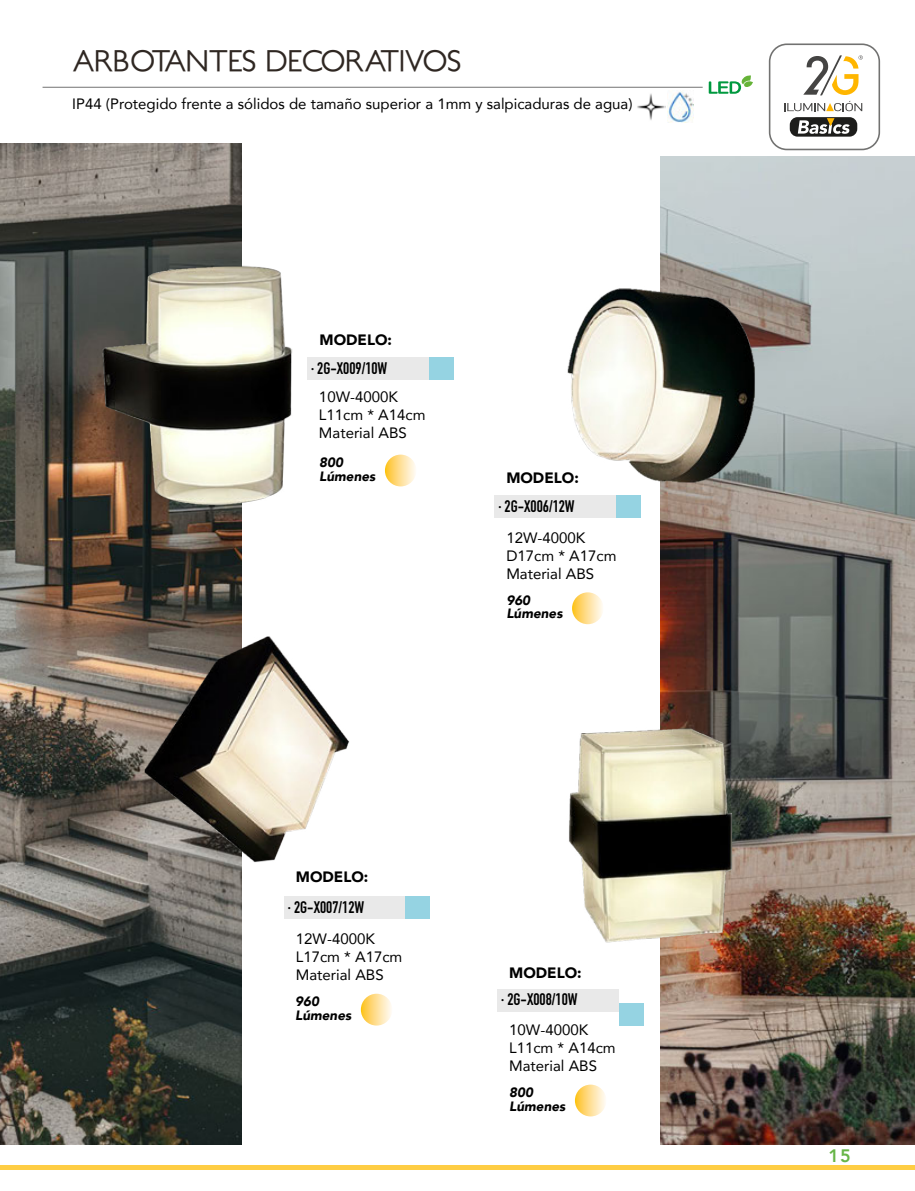
<style>
.page{position:relative;width:915px;height:1191px;background:#fff}
.page>*{position:absolute;margin:0;border:0;box-sizing:border-box;transform-origin:0 0}
.t1{font:30px "Soft Elegance";letter-spacing:-.03em;color:#2f2722}
.t2{font:800 18px "Avenir";color:#67b547}
.t3{font:700 16.5px "DIN Condensed";color:#000}
.t4{font:15px/18px "Avenir";color:#000}
.t5{font:900 15px "Avenir";color:#000}
.t6{font:italic 900 13.5px/13.5px "Avenir";color:#000}
</style>
<div class="page">
<div style="left:768px;top:43px;width:111px;height:107px;border:2px solid #727271;border-radius:17px"></div>
<svg style="left:803px;top:55px;width:59px;height:40px"></svg>
<svg style="left:784px;top:101px;width:78px;height:10px"></svg>
<div style="left:789px;top:117px;width:68px;height:20px;background:#1d1d1b;border-radius:8px"></div>
<svg style="left:797px;top:118px;width:52px;height:16px"></svg>
<hr style="left:43px;top:87px;width:659px;height:1px;background:#838382">
<svg style="left:708px;top:75px;width:44px;height:19px"></svg>
<div style="left:307px;top:357px;width:121px;height:22px;background:#e9e9e9"></div>
<div style="left:283px;top:896px;width:122px;height:22px;background:#e9e9e9"></div>
<div style="left:497px;top:989px;width:121px;height:22px;background:#e9e9e9"></div>
<div style="left:493px;top:495px;width:122px;height:22px;background:#e9e9e9"></div>
<div style="left:428px;top:357px;width:25px;height:22px;background:#95d3e2"></div>
<div style="left:405px;top:896px;width:25px;height:22px;background:#95d3e2"></div>
<div style="left:618px;top:1003px;width:25px;height:22px;background:#95d3e2"></div>
<div style="left:615px;top:495px;width:25px;height:22px;background:#95d3e2"></div>
<img style="left:0;top:144px;width:241px;height:1000px">
<img style="left:660px;top:156px;width:254px;height:988px">
<img style="left:98px;top:255px;width:210px;height:261px">
<img style="left:567px;top:281px;width:196px;height:208px">
<img style="left:139px;top:630px;width:211px;height:234px">
<img style="left:569px;top:718px;width:172px;height:229px">
<hr style="left:0;top:1165px;width:914px;height:4px;background:#fecd44">
<svg style="left:385px;top:454px;width:31px;height:32px"></svg>
<svg style="left:361px;top:993px;width:31px;height:32px"></svg>
<svg style="left:574px;top:1084px;width:32px;height:32px"></svg>
<svg style="left:572px;top:592px;width:31px;height:32px"></svg>
<img style="left:667px;top:91px;width:26px;height:31px">
<img style="left:637px;top:93px;width:28px;height:27px">
<h1 class="t1" style="left:73px;top:43px;width:390px">ARBOTANTES DECORATIVOS</h1>
<p class="t4" style="left:72px;top:95px;width:561px">IP44 (Protegido frente a sólidos de tamaño superior a 1mm y salpicaduras de agua)</p>
<p class="t5" style="left:319px;top:327px;width:74px">MODELO:</p>
<p class="t3" style="left:311px;top:357px;width:78px">· 2G-X009/10W</p>
<p class="t4" style="left:319px;top:387px;width:108px">10W-4000K<br>L11cm * A14cm<br>Material ABS</p>
<p class="t6" style="left:319px;top:455px;width:58px">800<br>Lúmenes</p>
<p class="t5" style="left:506px;top:465px;width:74px">MODELO:</p>
<p class="t3" style="left:498px;top:495px;width:78px">· 2G-X006/12W</p>
<p class="t4" style="left:506px;top:528px;width:112px">12W-4000K<br>D17cm * A17cm<br>Material ABS</p>
<p class="t6" style="left:506px;top:593px;width:58px">960<br>Lúmenes</p>
<p class="t5" style="left:296px;top:863px;width:74px">MODELO:</p>
<p class="t3" style="left:288px;top:896px;width:78px">· 2G-X007/12W</p>
<p class="t4" style="left:296px;top:929px;width:108px">12W-4000K<br>L17cm * A17cm<br>Material ABS</p>
<p class="t6" style="left:295px;top:994px;width:58px">960<br>Lúmenes</p>
<p class="t5" style="left:509px;top:960px;width:74px">MODELO:</p>
<p class="t3" style="left:501px;top:988px;width:78px">· 2G-X008/10W</p>
<p class="t4" style="left:509px;top:1020px;width:108px">10W-4000K<br>L11cm * A14cm<br>Material ABS</p>
<p class="t6" style="left:509px;top:1085px;width:58px">800<br>Lúmenes</p>
<p class="t2" style="left:828px;top:1142px;width:24px">15</p>
</div>
